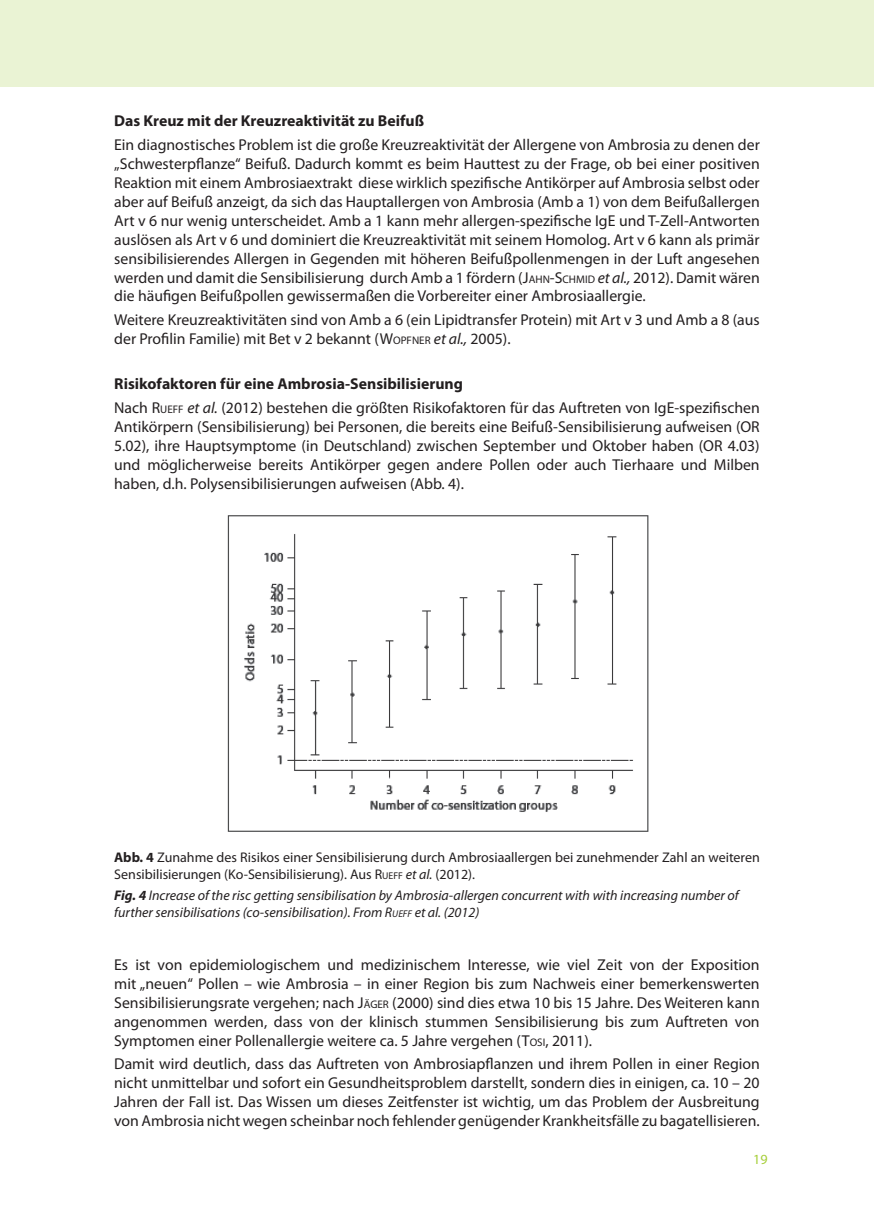
<style>
.page{position:relative;width:874px;height:1221px;background:#fff}
.page>*{position:absolute;margin:0;border:0;box-sizing:border-box;transform-origin:0 0}
.t1{font:15.75px/18.9px "Myriad Pro";color:#231f20;text-align:justify}
.t2{font:italic 14px/16.8px "Myriad Pro";color:#231f20}
.t3{font:14px/16.8px "Myriad Pro";color:#231f20}
.t4{font:14px "Myriad Pro";color:#a6ce39}
.s1{font-weight:700}
.s2{font-style:inherit}
.s3{font-size:11.03px}
.s4{font-style:italic}
.s5{font-size:9.8px}
</style>
<div class="page">
<div style="left:0;top:0;width:873px;height:87px;background:#eaf3d4"></div>
<img style="left:227px;top:515px;width:422px;height:317px">
<p class="t1" style="left:114px;top:108px;width:646px;line-height:24.2px"><span class="s1">Das Kreuz mit der Kreuzreaktivität zu Beifuß<br></span>Ein diagnostisches Problem ist die große Kreuzreaktivität der Allergene von Ambrosia zu denen der</p>
<p class="t1" style="left:114px;top:154px;width:646px">„Schwesterpflanze“ Beifuß. Dadurch kommt es beim Hauttest zu der Frage, ob bei einer positiven Reaktion mit einem Ambrosiaextrakt diese wirklich spezifische Antikörper auf Ambrosia selbst oder aber auf Beifuß anzeigt, da sich das Hauptallergen von Ambrosia (Amb a 1) von dem Beifußallergen Art v 6 nur wenig unterscheidet. Amb a 1 kann mehr allergen-spezifische IgE und T-Zell-Antworten auslösen als Art v 6 und dominiert die Kreuzreaktivität mit seinem Homolog. Art v 6 kann als primär sensibilisierendes Allergen in Gegenden mit höheren Beifußpollenmengen in der Luft angesehen werden und damit die Sensibilisierung durch Amb a 1 fördern (<span class="s2">J</span><span class="s3">AHN</span><span class="s2">-S</span><span class="s3">CHMID</span> <span class="s4">et al.,</span> 2012). Damit wären die häufigen Beifußpollen gewissermaßen die Vorbereiter einer Ambrosiaallergie.</p>
<p class="t1" style="left:114px;top:310px;width:646px">Weitere Kreuzreaktivitäten sind von Amb a 6 (ein Lipidtransfer Protein) mit Art v 3 und Amb a 8 (aus der Profilin Familie) mit Bet v 2 bekannt (<span class="s2">W</span><span class="s3">OPFNER</span> <span class="s4">et al.,</span> 2005).</p>
<p class="t1" style="left:114px;top:371px;width:646px;line-height:24.2px"><span class="s1">Risikofaktoren für eine Ambrosia-Sensibilisierung<br></span>Nach <span class="s2">R</span><span class="s3">UEFF</span> <span class="s4">et al.</span> (2012) bestehen die größten Risikofaktoren für das Auftreten von IgE-spezifischen</p>
<p class="t1" style="left:114px;top:417px;width:646px">Antikörpern (Sensibilisierung) bei Personen, die bereits eine Beifuß-Sensibilisierung aufweisen (OR 5.02), ihre Hauptsymptome (in Deutschland) zwischen September und Oktober haben (OR 4.03) und möglicherweise bereits Antikörper gegen andere Pollen oder auch Tierhaare und Milben haben, d.h. Polysensibilisierungen aufweisen (Abb. 4).</p>
<p class="t3" style="left:114px;top:848px;width:646px"><span class="s1">Abb. 4</span> Zunahme des Risikos einer Sensibilisierung durch Ambrosiaallergen bei zunehmender Zahl an weiteren<br>Sensibilisierungen (Ko-Sensibilisierung). Aus <span class="s2">R</span><span class="s5">UEFF</span> <span class="s4">et al.</span> (2012).</p>
<p class="t2" style="left:114px;top:887px;width:625px"><span class="s1">Fig. 4</span> Increase of the risc getting sensibilisation by Ambrosia-allergen concurrent with with increasing number of further sensibilisations (co-sensibilisation). From <span class="s2">R</span><span class="s5">ueff</span> et al. (2012)</p>
<p class="t1" style="left:114px;top:954px;width:646px">Es ist von epidemiologischem und medizinischem Interesse, wie viel Zeit von der Exposition mit „neuen“ Pollen – wie Ambrosia – in einer Region bis zum Nachweis einer bemerkenswerten Sensibilisierungsrate vergehen; nach <span class="s2">J</span><span class="s3">ÄGER</span> (2000) sind dies etwa 10 bis 15 Jahre. Des Weiteren kann angenommen werden, dass von der klinisch stummen Sensibilisierung bis zum Auftreten von Symptomen einer Pollenallergie weitere ca. 5 Jahre vergehen (<span class="s2">T</span><span class="s3">OSI</span><span class="s2">,</span> 2011).</p>
<p class="t1" style="left:114px;top:1054px;width:646px">Damit wird deutlich, dass das Auftreten von Ambrosiapflanzen und ihrem Pollen in einer Region nicht unmittelbar und sofort ein Gesundheitsproblem darstellt, sondern dies in einigen, ca. 10 – 20<br>Jahren der Fall ist. Das Wissen um dieses Zeitfenster ist wichtig, um das Problem der Ausbreitung von Ambrosia nicht wegen scheinbar noch fehlender genügender Krankheitsfälle zu bagatellisieren.</p>
<p class="t4" style="left:752px;top:1150px;width:16px">19</p>
</div>
